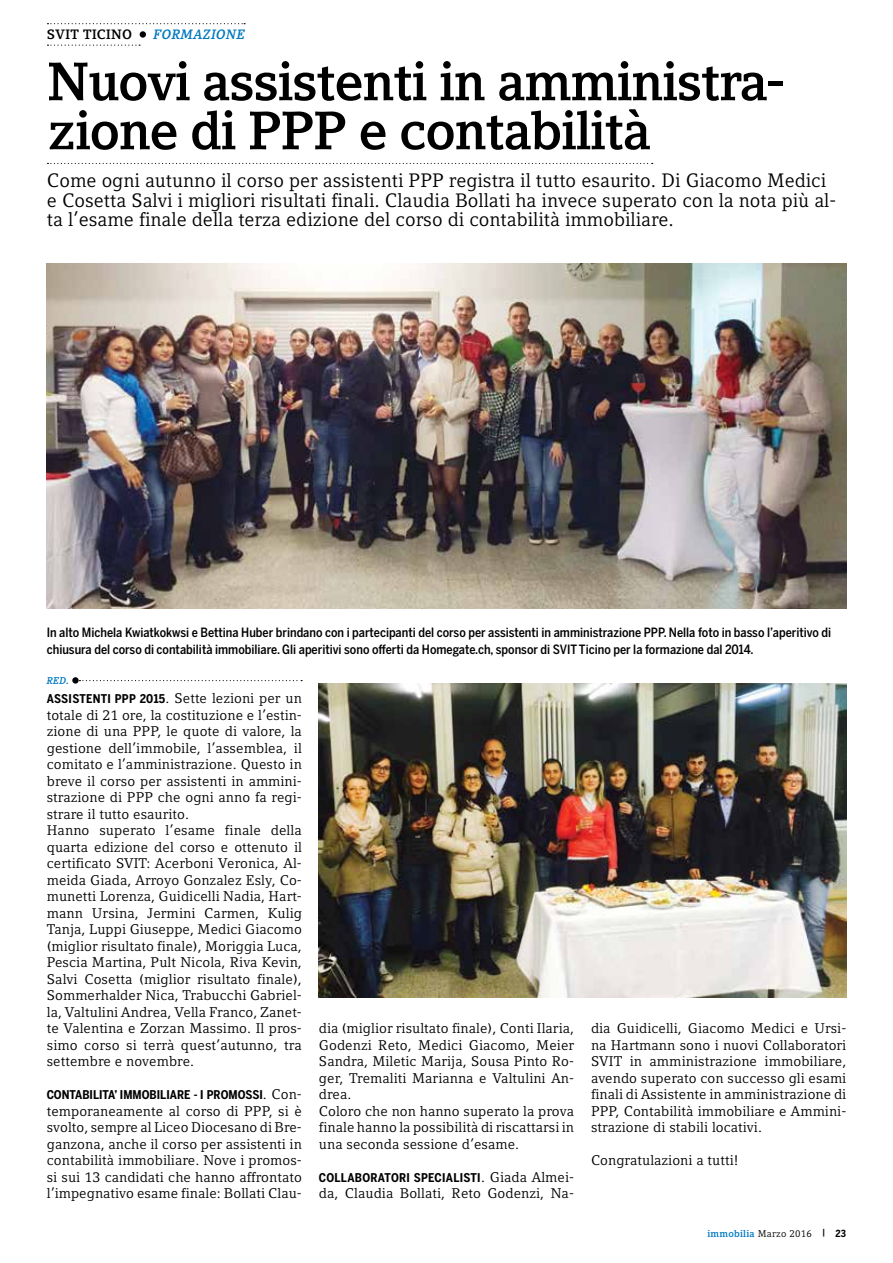
<style>
.page{position:relative;width:893px;height:1263px;background:#fff}
.page>*{position:absolute;margin:0;border:0;box-sizing:border-box;transform-origin:0 0}
.t1{font:700 53.4px/49.1px "Compatil Letter LT Pro";letter-spacing:-.025em;color:#000}
.t2{font:19.35px/19.4px "Compatil Letter LT Pro";color:#000}
.t3{font:13.95px/16.5px "Compatil Letter LT Pro";letter-spacing:.005em;color:#000}
.t4{font:700 13.5px "Compatil Letter LT Pro";color:#000}
.t5{font:italic 700 13.5px "Compatil Letter LT Pro";color:#0079c1}
.t6{font:500 12.75px/16.5px "Benton Sans Cond";color:#000}
.t7{font:700 12px "Benton Sans Cond";color:#000}
.t8{font:700 12px "Benton Sans Cond";letter-spacing:.025em;color:#000}
.t9{font:700 9.75px "Compatil Letter LT Pro";letter-spacing:.025em;color:#0079c1}
.t10{font:italic 700 9.75px "Compatil Letter LT Pro";color:#0079c1}
.s1{font-family:"Benton Sans Cond";font-weight:700;font-size:12px}
.s2{font-family:"Compatil Letter LT Pro";font-weight:400;font-size:13.95px}
.s3{font-weight:400;color:#000}
.s4{color:#000}
.s5{font-family:"Benton Sans Cond";color:#000}
</style>
<div class="page">
<svg style="left:79px;top:680px;width:223px;height:1px"></svg>
<svg style="left:72px;top:677px;width:7px;height:7px"></svg>
<svg style="left:47px;top:163px;width:606px;height:1px"></svg>
<svg style="left:47px;top:23px;width:198px;height:1px"></svg>
<svg style="left:47px;top:45px;width:93px;height:1px"></svg>
<div style="left:140px;top:31px;width:6px;height:7px;background:#000;border-radius:50%"></div>
<img style="left:47px;top:264px;width:799px;height:344px">
<img style="left:319px;top:684px;width:527px;height:313px">
<p class="t4" style="left:47px;top:27px;width:9px">svit</p>
<p class="t4" style="left:83px;top:27px;width:8px">tici</p>
<p class="t4" style="left:111px;top:27px;width:17px">no</p>
<p class="t5" style="left:153px;top:27px;width:20px">FORMAZ</p>
<p class="t5" style="left:211px;top:27px;width:35px">IONE</p>
<h1 class="t1" style="left:47px;top:58px;width:740px">Nuovi assistenti in amministra&shy;zione di PPP e contabilità</h1>
<p class="t2" style="left:47px;top:171px;width:791px">Come ogni autunno il corso per assistenti PPP registra il tutto esaurito. Di Giacomo Medici e Cosetta Salvi i migliori risultati finali. Claudia Bollati ha invece superato con la nota più al&shy;ta l’esame finale della terza edizione del corso di contabilità immobiliare.</p>
<p class="t6" style="left:47px;top:624px;width:786px">In alto Michela Kwiatkokwsi e Bettina Huber brindano con i partecipanti del corso per assistenti in amministrazione PPP. Nella foto in basso l’aperitivo di chiusura del corso di contabilità immobiliare. Gli aperitivi sono offerti da Homegate.ch, sponsor di SVIT Ticino per la formazione dal 2014.</p>
<p class="t10" style="left:47px;top:674px;width:24px">RED.</p>
<p class="t3" style="left:47px;top:690px;width:257px"><span class="s1">ASSISTENTI PPP 2015</span>. Sette lezioni per un totale di 21 ore, la costituzione e l’estin&shy;zione di una PPP, le quote di valore, la gestione dell’immobile, l’assemblea, il comitato e l’amministrazione. Questo in breve il corso per assistenti in ammini&shy;strazione di PPP che ogni anno fa regi&shy;strare il tutto esaurito.<br>Hanno superato l’esame finale della quarta edizione del corso e ottenuto il certificato SVIT: Acerboni Veronica, Al&shy;meida Giada, Arroyo Gonzalez Esly, Co&shy;munetti Lorenza, Guidicelli Nadia, Hart&shy;mann Ursina, Jermini Carmen, Kulig Tanja, Luppi Giuseppe, Medici Giacomo (miglior risultato finale), Moriggia Luca, Pescia Martina, Pult Nicola, Riva Kevin, Salvi Cosetta (miglior risultato finale), Sommerhalder Nica, Trabucchi Gabriel&shy;la, Valtulini Andrea, Vella Franco, Zanet&shy;te Valentina e Zorzan Massimo. Il pros&shy;simo corso si terrà quest’autunno, tra settembre e novembre.</p>
<p class="t7" style="left:47px;top:1088px;width:257px">CONTABILITA’ IMMOBILIARE - I PROMOSSI<span class="s2">. Con-</span></p>
<p class="t3" style="left:47px;top:1103px;width:257px;text-align:justify">temporaneamente al corso di PPP, si è svolto, sempre al Liceo Diocesano di Bre&shy;ganzona, anche il corso per assistenti in contabilità immobiliare. Nove i promos&shy;si sui 13 candidati che hanno affrontato l’impegnativo esame finale: Bollati Clau-</p>
<p class="t3" style="left:319px;top:1020px;width:257px">dia (miglior risultato finale), Conti Ilaria, Godenzi Reto, Medici Giacomo, Meier Sandra, Miletic Marija, Sousa Pinto Ro&shy;ger, Tremaliti Marianna e Valtulini An&shy;drea.<br>Coloro che non hanno superato la prova finale hanno la possibilità di riscattarsi in una seconda sessione d’esame.</p>
<p class="t8" style="left:319px;top:1170px;width:257px">COLLABORATORI SPECIALISTI<span class="s2">. Giada Almei-</span></p>
<p class="t3" style="left:319px;top:1185px;width:257px">da, Claudia Bollati, Reto Godenzi, Na-</p>
<p class="t3" style="left:591px;top:1020px;width:257px;text-align:justify">dia Guidicelli, Giacomo Medici e Ursi&shy;na Hartmann sono i nuovi Collaboratori SVIT in amministrazione immobiliare, avendo superato con successo gli esami finali di Assistente in amministrazione di PPP, Contabilità immobiliare e Ammini&shy;strazione di stabili locativi.</p>
<p class="t3" style="left:591px;top:1152px;width:149px">Congratulazioni a tutti!</p>
<p class="t9" style="left:707px;top:1227px;width:140px">immobilia <span class="s3">Marzo 2016</span> <span class="s4">|</span> <span class="s5">23</span></p>
</div>
